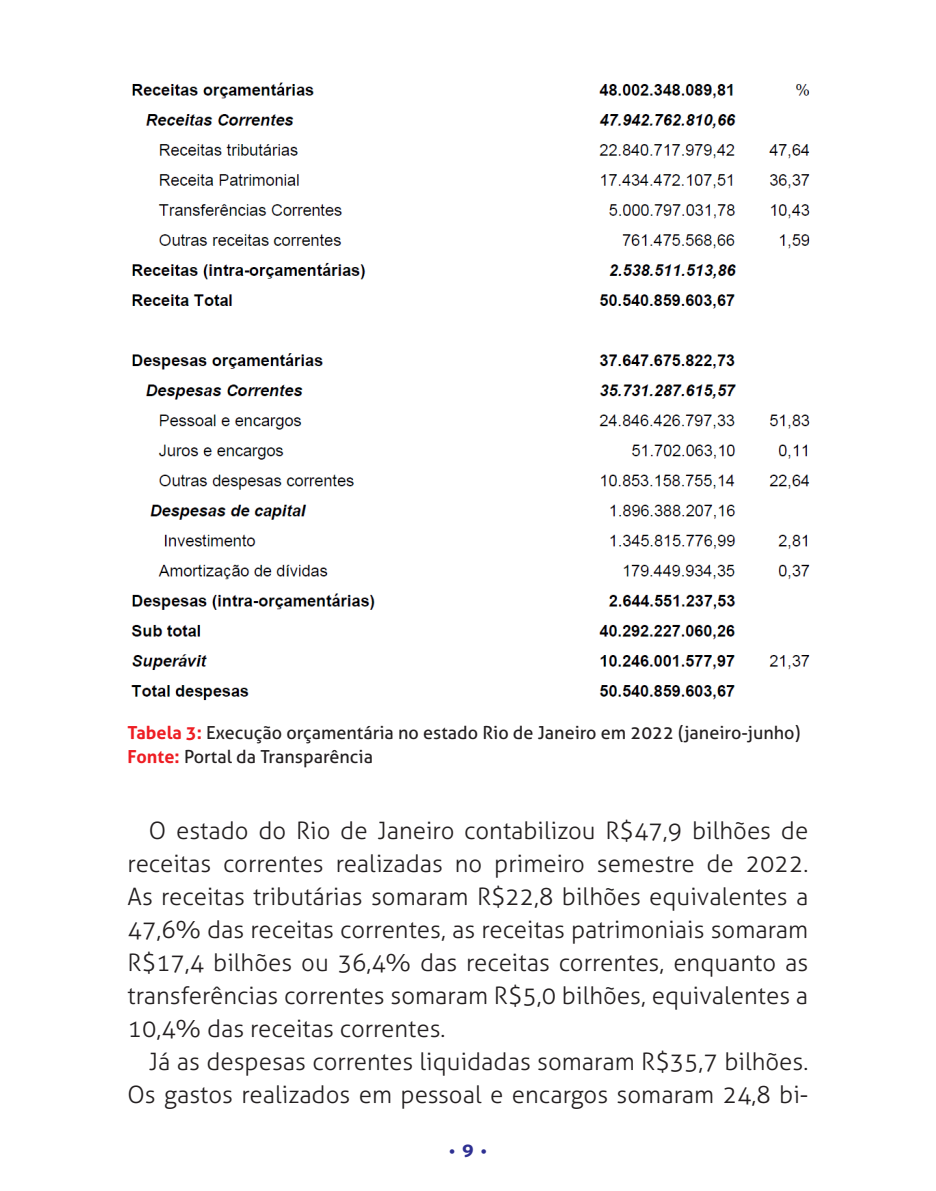
<style>
.page{position:relative;width:936px;height:1191px;background:#fff}
.page>*{position:absolute;margin:0;border:0;box-sizing:border-box;transform-origin:0 0}
.Texto_Corrido{font:300 24px/33px "Aller";color:#231f20;text-align:justify}
.Figura{font:18px "Aller";color:#231f20}
.t1{font:700 15px "Aller";color:#2e3092}
.s1{font-weight:700;color:#ee1d23}
.s2{font-size:22.5px}
</style>
<div class="page">
<img style="left:131px;top:82px;width:679px;height:619px">
<p class="Figura" style="left:128px;top:721px;width:674px"><span class="s1">Tabela 3:</span> Execução orçamentária no estado Rio de Janeiro em 2022 (janeiro-junho)</p>
<p class="Figura" style="left:128px;top:745px;width:247px"><span class="s1">Fonte:</span> Portal da Transparência</p>
<p class="Texto_Corrido" style="left:128px;top:813px;width:682px;text-indent:21px">O estado do Rio de Janeiro contabilizou R$47,9 bilhões de receitas correntes realizadas no primeiro semestre de 2022.<br>As receitas tributárias somaram R$22,8 bilhões equivalentes a 47,6% das receitas correntes, as receitas patrimoniais somaram R$17,4 bilhões ou 36,4% das receitas correntes, enquanto as transferências correntes somaram R$5,0 bilhões, equivalentes a 10,4% das receitas correntes.</p>
<p class="Texto_Corrido" style="left:128px;top:1044px;width:682px;text-align:right">Já as despesas correntes liquidadas somaram R$35,7 bilhões.<br>Os gastos realizados em pessoal e encargos somaram 24,8 bi-</p>
<p class="t1" style="left:448px;top:1142px;width:40px">•<span class="s2">9</span>•</p>
</div>
